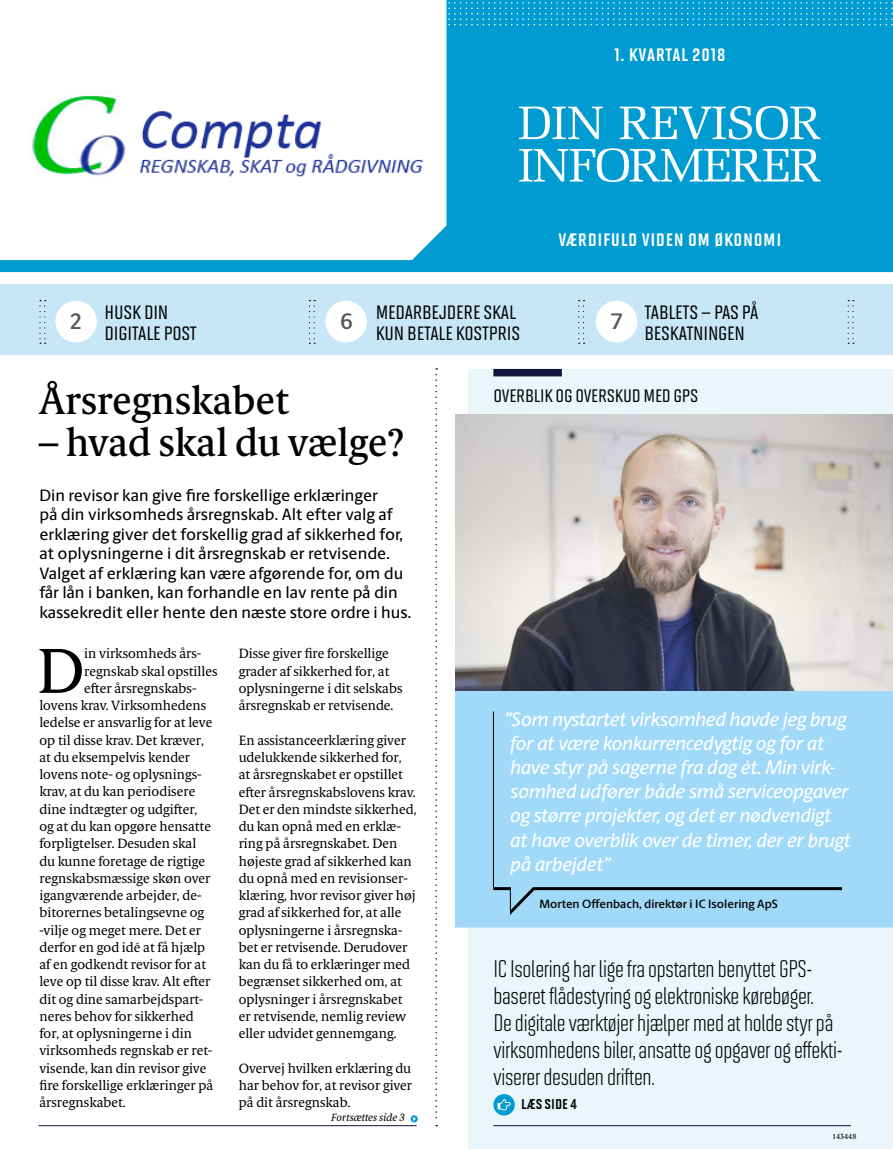
<style>
.page{position:relative;width:893px;height:1149px;background:#fff}
.page>*{position:absolute;margin:0;border:0;box-sizing:border-box;transform-origin:0 0}
.t1{font:63.45px "Berling Serif Text";color:#000}
.t2{font:500 39px "Berling Serif Text";color:#000}
.t3{font:24px/27px "Solano Gothic MVB";letter-spacing:-.01em;color:#000}
.t4{font:22.5px/21px "Solano Gothic MVB Md SC";letter-spacing:-.01em;color:#000}
.t5{font:600 22.5px "Berling Sans";color:#575756}
.t6{font:21px "Solano Gothic MVB Bd SC";letter-spacing:.03em;color:#fff}
.t7{font:21px "Solano Gothic MVB Md SC";letter-spacing:-.01em;color:#000}
.t8{font:italic 500 19.5px/24px "Berling Sans";letter-spacing:-.01em;color:#fff}
.t9{font:500 16.5px/19.5px "Berling Sans";color:#000}
.t10{font:16.5px "Solano Gothic MVB Bd SC";color:#000}
.t11{font:13.5px/17.2px "Berling Serif Text";color:#000}
.t12{font:600 12px "Berling Sans";color:#000}
.t13{font:italic 10.5px "Berling Serif Text";color:#000}
.t14{font:7.5px "Berling Serif Text";color:#000}
</style>
<div class="page">
<div style="left:468px;top:369px;width:424px;height:779px;background:#eaf6fc"></div>
<div style="left:493px;top:369px;width:69px;height:7px;background:#131139"></div>
<div style="left:0;top:284px;width:892px;height:70px;background:#c8e7f6"></div>
<div style="left:55px;top:301px;width:42px;height:41px;background:#fff;border-radius:50%"></div>
<div style="left:325px;top:301px;width:42px;height:41px;background:#fff;border-radius:50%"></div>
<svg style="left:39px;top:300px;width:7px;height:43px"></svg>
<svg style="left:309px;top:300px;width:6px;height:43px"></svg>
<svg style="left:578px;top:300px;width:7px;height:43px"></svg>
<div style="left:596px;top:301px;width:41px;height:41px;background:#fff;border-radius:50%"></div>
<svg style="left:493px;top:1093px;width:22px;height:22px"></svg>
<svg style="left:497px;top:1098px;width:14px;height:11px"></svg>
<hr style="left:493px;top:1124px;width:358px;height:1px;background:#131139">
<hr style="left:39px;top:1124px;width:378px;height:1px;background:#131139">
<svg style="left:848px;top:300px;width:6px;height:43px"></svg>
<svg style="left:435px;top:368px;width:2px;height:757px"></svg>
<div style="left:455px;top:690px;width:437px;height:237px;background:#a1daf8"></div>
<hr style="left:493px;top:711px;width:1px;height:177px;background:#000">
<hr style="left:493px;top:886px;width:18px;height:3px;background:#000">
<svg style="left:504px;top:885px;width:341px;height:34px;background:#92c5e1"></svg>
<img style="left:455px;top:415px;width:437px;height:275px">
<svg style="left:411px;top:1114px;width:7px;height:8px"></svg>
<svg style="left:413px;top:1116px;width:3px;height:4px"></svg>
<div style="left:0;top:1px;width:892px;height:271px;background:#009bd0"></div>
<svg style="left:519px;top:148px;width:302px;height:34px"></svg>
<svg style="left:519px;top:106px;width:301px;height:33px"></svg>
<div style="left:0;top:1px;width:446px;height:272px;background:#fff"></div>
<div style="left:0;top:260px;width:892px;height:12px;background:#009bd0"></div>
<svg style="left:444px;top:1px;width:449px;height:24px"></svg>
<img style="left:26px;top:82px;width:408px;height:107px">
<h3 class="t6" style="left:614px;top:42px;width:113px">1. KVARTAL 2018</h3>
<h3 class="t6" style="left:558px;top:227px;width:224px">VÆRDIFULD VIDEN OM ØKONOMI</h3>
<h3 class="t5" style="left:70px;top:307px;width:14px">2</h3>
<h3 class="t4" style="left:376px;top:300px;width:146px">MEDARBEJDERE SKAL<br>KUN BETALE KOSTPRIS</h3>
<h3 class="t4" style="left:105px;top:300px;width:94px">HUSK DIN<br>DIGITALE POST</h3>
<h3 class="t5" style="left:340px;top:307px;width:14px">6</h3>
<h3 class="t5" style="left:610px;top:307px;width:14px">7</h3>
<h3 class="t4" style="left:644px;top:300px;width:115px">TABLETS – PAS PÅ<br>BESKATNINGEN</h3>
<h2 class="t2" style="left:39px;top:377px;width:252px">Årsregnskabet</h2>
<h2 class="t2" style="left:39px;top:419px;width:367px">– hvad skal du vælge?</h2>
<p class="t9" style="left:39px;top:485px;width:373px">Din revisor kan give fire forskellige erklæringer<br>på din virksomheds årsregnskab. Alt efter valg af erklæring giver det forskellig grad af sikkerhed for, at oplysningerne i dit årsregnskab er retvisende.<br>Valget af erklæring kan være afgørende for, om du får lån i banken, kan forhandle en lav rente på din kassekredit eller hente den næste store ordre i hus.</p>
<h1 class="t1" style="left:37px;top:632px;width:49px">D</h1>
<p class="t11" style="left:84px;top:644px;width:119px">in virksomheds års-</p>
<p class="t11" style="left:239px;top:644px;width:165px">Disse giver fire forskellige grader af sikkerhed for, at oplysningerne i dit selskabs årsregnskab er retvisende.</p>
<p class="t11" style="left:239px;top:731px;width:179px">En assistanceerklæring giver udelukkende sikkerhed for,<br>at årsregnskabet er opstillet efter årsregnskabslovens krav.<br>Det er den mindste sikkerhed, du kan opnå med en erklæ&shy;ring på årsregnskabet. Den højeste grad af sikkerhed kan du opnå med en revisionser&shy;klæring, hvor revisor giver høj grad af sikkerhed for, at alle oplysningerne i årsregnska&shy;bet er retvisende. Derudover kan du få to erklæringer med begrænset sikkerhed om, at oplysninger i årsregnskabet er retvisende, nemlig review eller udvidet gennemgang.</p>
<p class="t11" style="left:239px;top:1059px;width:175px;text-align:justify">Overvej hvilken erklæring du har behov for, at revisor giver på dit årsregnskab.</p>
<p class="t13" style="left:331px;top:1110px;width:75px">Fortsættes side 3</p>
<p class="t11" style="left:84px;top:662px;width:135px">regnskab skal opstilles</p>
<p class="t11" style="left:84px;top:679px;width:114px">efter årsregnskabs-</p>
<p class="t11" style="left:39px;top:696px;width:168px">lovens krav. Virksomhedens</p>
<p class="t11" style="left:39px;top:713px;width:174px">ledelse er ansvarlig for at leve</p>
<p class="t11" style="left:39px;top:731px;width:166px">op til disse krav. Det kræver,</p>
<p class="t11" style="left:39px;top:748px;width:152px">at du eksempelvis kender</p>
<p class="t11" style="left:39px;top:765px;width:164px">lovens note- og oplysnings-</p>
<p class="t11" style="left:39px;top:782px;width:157px">krav, at du kan periodisere</p>
<p class="t11" style="left:39px;top:800px;width:160px">dine indtægter og udgifter,</p>
<p class="t11" style="left:39px;top:817px;width:173px">og at du kan opgøre hensatte</p>
<p class="t11" style="left:39px;top:834px;width:158px">forpligtelser. Desuden skal</p>
<p class="t11" style="left:39px;top:851px;width:167px">du kunne foretage de rigtige</p>
<p class="t11" style="left:39px;top:869px;width:172px">regnskabsmæssige skøn over</p>
<p class="t11" style="left:39px;top:886px;width:164px">igangværende arbejder, de-</p>
<p class="t11" style="left:39px;top:903px;width:166px">bitorernes betalingsevne og</p>
<p class="t11" style="left:39px;top:920px;width:163px">-vilje og meget mere. Det er</p>
<p class="t11" style="left:39px;top:938px;width:167px">derfor en god idé at få hjælp</p>
<p class="t11" style="left:39px;top:955px;width:168px">af en godkendt revisor for at</p>
<p class="t11" style="left:39px;top:972px;width:173px">leve op til disse krav. Alt efter</p>
<p class="t11" style="left:39px;top:989px;width:166px">dit og dine samarbejdspart-</p>
<p class="t11" style="left:39px;top:1007px;width:156px">neres behov for sikkerhed</p>
<p class="t11" style="left:39px;top:1024px;width:154px">for, at oplysningerne i din</p>
<p class="t11" style="left:39px;top:1041px;width:174px">virksomheds regnskab er ret-</p>
<p class="t11" style="left:39px;top:1058px;width:168px">visende, kan din revisor give</p>
<p class="t11" style="left:39px;top:1076px;width:175px">fire forskellige erklæringer på</p>
<p class="t11" style="left:39px;top:1093px;width:88px">årsregnskabet.</p>
<h3 class="t7" style="left:493px;top:383px;width:206px">OVERBLIK OG OVERSKUD MED GPS</h3>
<p class="t8" style="left:504px;top:707px;width:348px">”Som nystartet virksomhed havde jeg brug for at være konkurrencedygtig og for at have styr på sagerne fra dag ét. Min virk&shy;somhed udfører både små serviceopgaver og større projekter, og det er nødvendigt<br>at have overblik over de timer, der er brugt på arbejdet”</p>
<p class="t12" style="left:540px;top:896px;width:240px">Morten Offenbach, direktør i IC Isolering ApS</p>
<h3 class="t3" style="left:493px;top:954px;width:351px">IC Isolering har lige fra opstarten benyttet GPS&shy;baseret flådestyring og elektroniske kørebøger.<br>De digitale værktøjer hjælper med at holde styr på virksomhedens biler, ansatte og opgaver og effekti&shy;viserer desuden driften.</h3>
<p class="t10" style="left:521px;top:1093px;width:57px">LÆS SIDE 4</p>
<p class="t14" style="left:832px;top:1131px;width:26px">143448</p>
</div>
